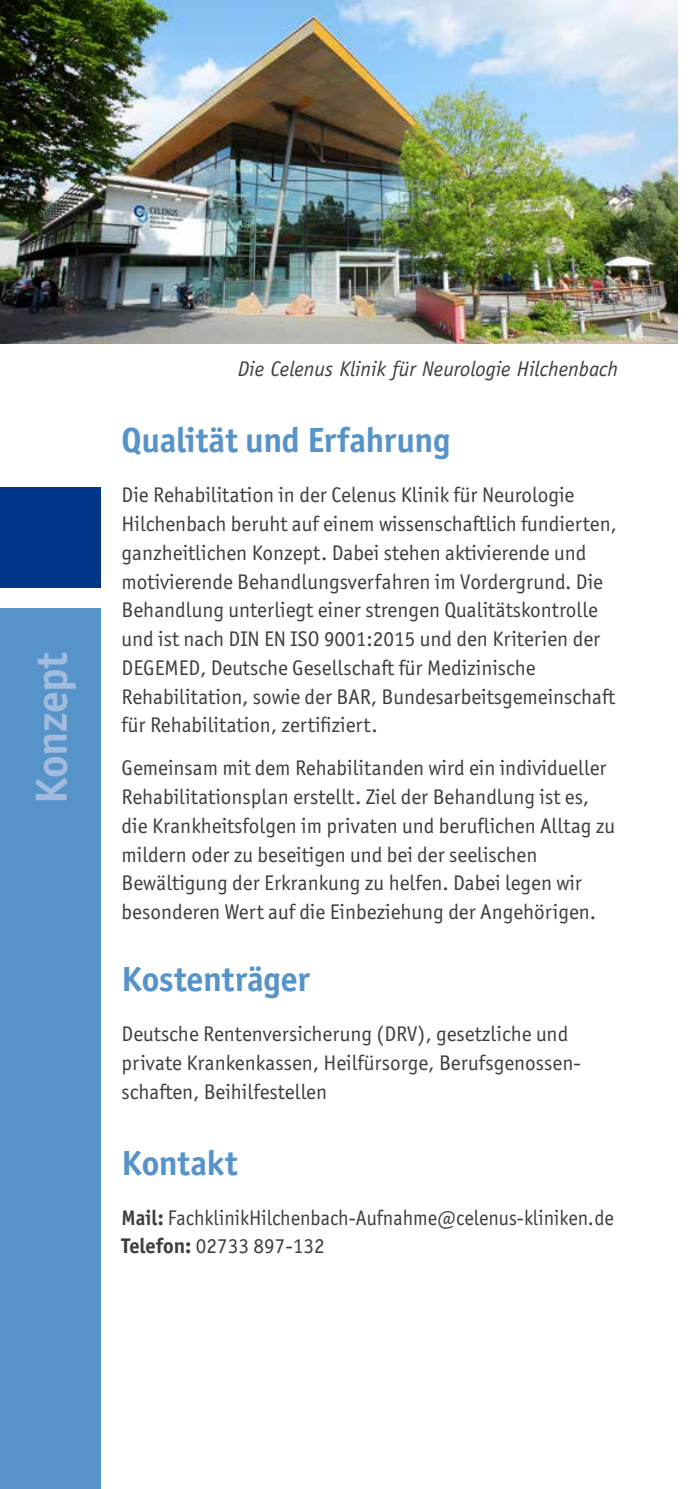
<style>
.page{position:relative;width:688px;height:1489px;background:#fff}
.page>*{position:absolute;margin:0;border:0;box-sizing:border-box;transform-origin:0 0}
.t1{font:700 45px "Officina Sans ITC Pro";letter-spacing:-.01em;color:#a2bcdf}
.t2{font:700 35px "Officina Sans ITC Pro";letter-spacing:-.01em;color:#5693c9}
.t3{font:21.25px/28.8px "Officina Sans ITC Pro";color:#3e3d40}
.t4{font:21.25px/28.8px "Officina Sans ITC Pro";color:#3e3d40;scale:.95 1}
.t5{font:italic 21.25px "Officina Sans Std";color:#3e3d40}
.s1{font-weight:700}
</style>
<div class="page">
<hr style="left:687px;top:487px;width:1px;height:100px;background:#00378b">
<hr style="left:687px;top:608px;width:1px;height:880px;background:#5693c9">
<div style="left:0;top:487px;width:100px;height:100px;background:#00378b"></div>
<div style="left:0;top:608px;width:100px;height:880px;background:#5693c9"></div>
<img style="left:0;top:0;width:677px;height:344px">
<h1 class="t1" style="left:24px;top:803px;width:153px;rotate:-90deg">Konzept</h1>
<p class="t5" style="left:238px;top:356px;width:381px">Die Celenus Klinik für Neurologie Hilchenbach</p>
<h2 class="t2" style="left:122px;top:418px;width:330px">Qualität und Erfahrung</h2>
<p class="t3" style="left:122px;top:480px;width:496px">Die Rehabilitation in der Celenus Klinik für Neurologie Hilchenbach beruht auf einem wissenschaftlich fundierten, ganzheitlichen Konzept. Dabei stehen aktivierende und motivierende Behandlungsverfahren im Vordergrund. Die Behandlung unterliegt einer strengen Qualitätskontrolle und ist nach DIN EN ISO 9001:2015 und den Kriterien der DEGEMED, Deutsche Gesellschaft für Medizinische Rehabilitation, sowie der BAR, Bundesarbeitsgemeinschaft für Rehabilitation, zertifiziert.</p>
<p class="t3" style="left:122px;top:753px;width:495px">Gemeinsam mit dem Rehabilitanden wird ein individueller Rehabilitationsplan erstellt. Ziel der Behandlung ist es, die Krankheitsfolgen im privaten und beruflichen Alltag zu mildern oder zu beseitigen und bei der seelischen Bewältigung der Erkrankung zu helfen. Dabei legen wir besonderen Wert auf die Einbeziehung der Angehörigen.</p>
<h2 class="t2" style="left:122px;top:957px;width:189px">Kostenträger</h2>
<p class="t3" style="left:122px;top:1019px;width:460px">Deutsche Rentenversicherung (DRV), gesetzliche und private Krankenkassen, Heilfürsorge, Berufsgenossen&shy;schaften, Beihilfestellen</p>
<h2 class="t2" style="left:122px;top:1140px;width:117px">Kontakt</h2>
<p class="t4" style="left:122px;top:1202px;width:519px"><span class="s1">Mail:</span> FachklinikHilchenbach-Aufnahme@celenus-kliniken.de<br><span class="s1">Telefon:</span> 02733 897-132</p>
</div>
